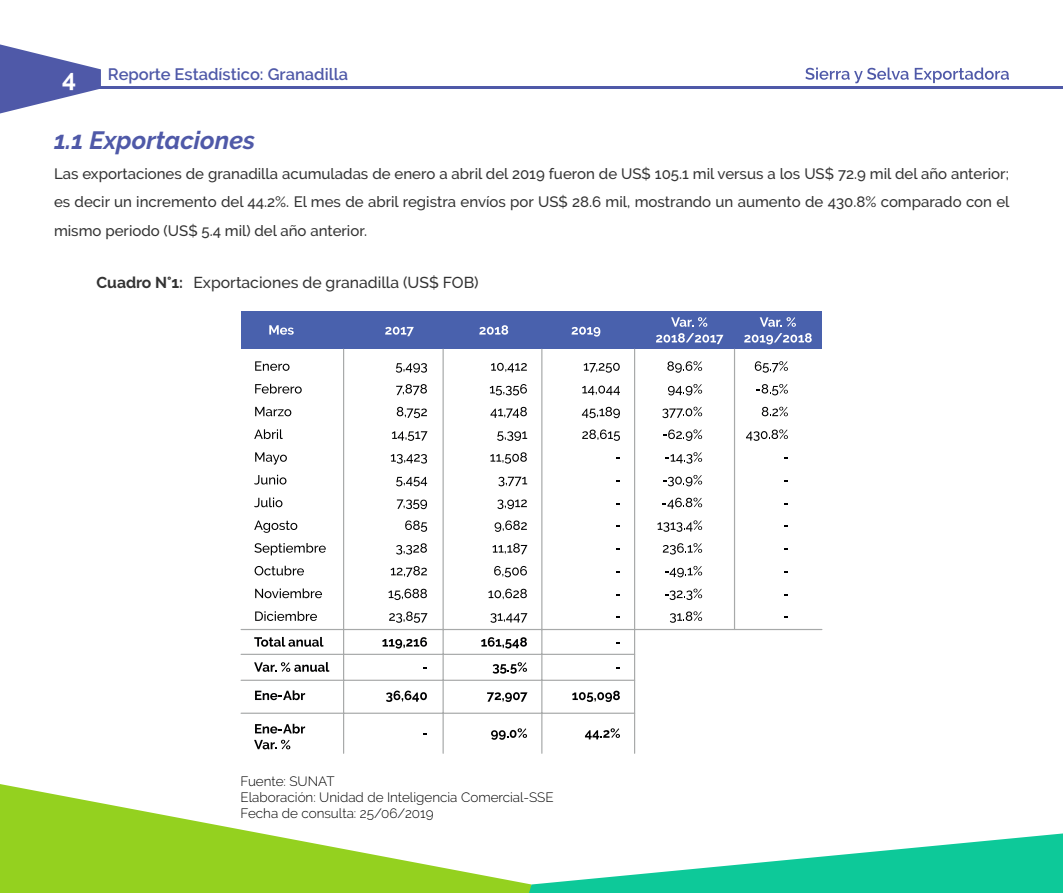
<style>
.page{position:relative;width:1063px;height:893px;background:#fff}
.page>*{position:absolute;margin:0;border:0;box-sizing:border-box;transform-origin:0 0}
.t1{font:italic 700 24.9px "Raleway";color:#4f59a8}
.t2{font:700 24.6px "Raleway";color:#fff}
.t3{font:600 16.5px "Raleway";color:#4f59a8}
.t4{font:500 15.75px "Raleway";color:#333}
.t5{font:500 15px/28.5px "Raleway";color:#333;text-align:justify}
.t6{font:300 13.5px/16.2px "Raleway";color:#000}
.s1{font-weight:700}
</style>
<div class="page">
<hr style="left:51px;top:87px;width:1012px;height:2px;background:#4f59a8">
<svg style="left:0;top:44px;width:101px;height:69px"></svg>
<svg style="left:805px;top:68px;width:104px;height:15px"></svg>
<svg style="left:915px;top:68px;width:94px;height:15px"></svg>
<svg style="left:0;top:784px;width:529px;height:109px;fill:#94d11f"></svg>
<svg style="left:529px;top:833px;width:534px;height:60px"></svg>
<div style="left:241px;top:312px;width:581px;height:37px;background:#4961ad"></div>
<svg style="left:255px;top:361px;width:35px;height:10px"></svg>
<svg style="left:255px;top:384px;width:47px;height:10px"></svg>
<svg style="left:255px;top:407px;width:36px;height:9px"></svg>
<svg style="left:254px;top:429px;width:29px;height:10px"></svg>
<svg style="left:255px;top:452px;width:32px;height:13px"></svg>
<svg style="left:254px;top:475px;width:32px;height:10px"></svg>
<svg style="left:254px;top:497px;width:28px;height:10px"></svg>
<svg style="left:254px;top:520px;width:43px;height:13px"></svg>
<svg style="left:254px;top:543px;width:72px;height:12px"></svg>
<svg style="left:255px;top:566px;width:49px;height:9px"></svg>
<svg style="left:255px;top:588px;width:67px;height:10px"></svg>
<svg style="left:255px;top:611px;width:62px;height:10px"></svg>
<svg style="left:396px;top:363px;width:31px;height:10px"></svg>
<svg style="left:385px;top:327px;width:29px;height:9px"></svg>
<svg style="left:269px;top:325px;width:25px;height:10px"></svg>
<svg style="left:479px;top:325px;width:29px;height:10px"></svg>
<svg style="left:572px;top:327px;width:28px;height:10px"></svg>
<svg style="left:671px;top:317px;width:36px;height:10px"></svg>
<svg style="left:656px;top:333px;width:67px;height:11px"></svg>
<svg style="left:760px;top:317px;width:36px;height:10px"></svg>
<svg style="left:744px;top:333px;width:68px;height:11px"></svg>
<svg style="left:396px;top:384px;width:31px;height:11px"></svg>
<svg style="left:397px;top:407px;width:30px;height:11px"></svg>
<svg style="left:392px;top:431px;width:36px;height:10px"></svg>
<svg style="left:391px;top:454px;width:36px;height:10px"></svg>
<svg style="left:396px;top:477px;width:31px;height:9px"></svg>
<svg style="left:397px;top:499px;width:30px;height:10px"></svg>
<svg style="left:405px;top:520px;width:22px;height:12px"></svg>
<svg style="left:396px;top:543px;width:31px;height:12px"></svg>
<svg style="left:391px;top:566px;width:36px;height:11px"></svg>
<svg style="left:389px;top:589px;width:38px;height:11px"></svg>
<svg style="left:389px;top:611px;width:39px;height:12px"></svg>
<svg style="left:254px;top:637px;width:70px;height:10px"></svg>
<svg style="left:382px;top:637px;width:45px;height:12px"></svg>
<svg style="left:386px;top:691px;width:41px;height:11px"></svg>
<svg style="left:491px;top:363px;width:36px;height:9px"></svg>
<svg style="left:490px;top:384px;width:37px;height:11px"></svg>
<svg style="left:490px;top:407px;width:37px;height:11px"></svg>
<svg style="left:497px;top:431px;width:30px;height:10px"></svg>
<svg style="left:490px;top:452px;width:37px;height:12px"></svg>
<svg style="left:498px;top:477px;width:29px;height:9px"></svg>
<svg style="left:497px;top:499px;width:30px;height:10px"></svg>
<svg style="left:495px;top:520px;width:32px;height:12px"></svg>
<svg style="left:493px;top:543px;width:34px;height:11px"></svg>
<svg style="left:494px;top:566px;width:33px;height:11px"></svg>
<svg style="left:488px;top:589px;width:39px;height:10px"></svg>
<svg style="left:490px;top:613px;width:37px;height:10px"></svg>
<svg style="left:481px;top:637px;width:46px;height:11px"></svg>
<svg style="left:487px;top:692px;width:41px;height:10px"></svg>
<svg style="left:572px;top:691px;width:48px;height:11px"></svg>
<svg style="left:491px;top:728px;width:36px;height:12px"></svg>
<svg style="left:585px;top:728px;width:35px;height:11px"></svg>
<svg style="left:254px;top:662px;width:75px;height:10px"></svg>
<svg style="left:255px;top:690px;width:50px;height:10px"></svg>
<svg style="left:255px;top:724px;width:50px;height:9px"></svg>
<svg style="left:254px;top:740px;width:36px;height:9px"></svg>
<svg style="left:493px;top:662px;width:34px;height:12px"></svg>
<svg style="left:667px;top:361px;width:35px;height:12px"></svg>
<svg style="left:668px;top:384px;width:34px;height:11px"></svg>
<svg style="left:662px;top:407px;width:40px;height:11px"></svg>
<svg style="left:663px;top:429px;width:39px;height:12px"></svg>
<svg style="left:665px;top:452px;width:37px;height:12px"></svg>
<svg style="left:663px;top:475px;width:39px;height:11px"></svg>
<svg style="left:662px;top:498px;width:40px;height:11px"></svg>
<svg style="left:658px;top:520px;width:44px;height:12px"></svg>
<svg style="left:663px;top:543px;width:39px;height:12px"></svg>
<svg style="left:665px;top:566px;width:37px;height:11px"></svg>
<svg style="left:665px;top:589px;width:37px;height:11px"></svg>
<svg style="left:670px;top:611px;width:32px;height:12px"></svg>
<svg style="left:755px;top:361px;width:33px;height:12px"></svg>
<svg style="left:756px;top:384px;width:32px;height:11px"></svg>
<svg style="left:762px;top:407px;width:26px;height:9px"></svg>
<svg style="left:746px;top:429px;width:42px;height:12px"></svg>
<svg style="left:584px;top:363px;width:36px;height:10px"></svg>
<svg style="left:582px;top:386px;width:38px;height:9px"></svg>
<svg style="left:582px;top:407px;width:38px;height:11px"></svg>
<svg style="left:582px;top:429px;width:38px;height:12px"></svg>
<hr style="left:343px;top:349px;width:1px;height:404px;background:#a7a9a9">
<hr style="left:443px;top:349px;width:1px;height:404px;background:#a7a9a9">
<hr style="left:541px;top:349px;width:1px;height:404px;background:#a7a9a9">
<hr style="left:634px;top:349px;width:1px;height:404px;background:#a7a9a9">
<hr style="left:734px;top:349px;width:1px;height:280px;background:#a7a9a9">
<hr style="left:241px;top:629px;width:581px;height:1px;background:#a7a9a9">
<hr style="left:241px;top:654px;width:394px;height:1px;background:#a7a9a9">
<hr style="left:241px;top:680px;width:394px;height:1px;background:#a7a9a9">
<hr style="left:241px;top:713px;width:394px;height:1px;background:#a7a9a9">
<h2 class="t2" style="left:62px;top:65px;width:16px">4</h2>
<p class="t3" style="left:108px;top:65px;width:242px">Reporte Estadístico: Granadilla</p>
<h1 class="t1" style="left:54px;top:126px;width:203px">1.1 Exportaciones</h1>
<p class="t5" style="left:54px;top:159px;width:957px">Las exportaciones de granadilla acumuladas de enero a abril del 2019 fueron de US$ 105.1 mil versus a los US$ 72.9 mil del año anterior; es decir un incremento del 44.2%. El mes de abril registra envíos por US$ 28.6 mil, mostrando un aumento de 430.8% comparado con el mismo periodo (US$ 5.4 mil) del año anterior.</p>
<p class="t4" style="left:97px;top:274px;width:384px"><span class="s1">Cuadro N°1:</span> Exportaciones de granadilla (US$ FOB)</p>
<p class="t6" style="left:240px;top:773px;width:315px">Fuente: SUNAT<br>Elaboración: Unidad de Inteligencia Comercial-SSE<br>Fecha de consulta: 25/06/2019</p>
</div>
